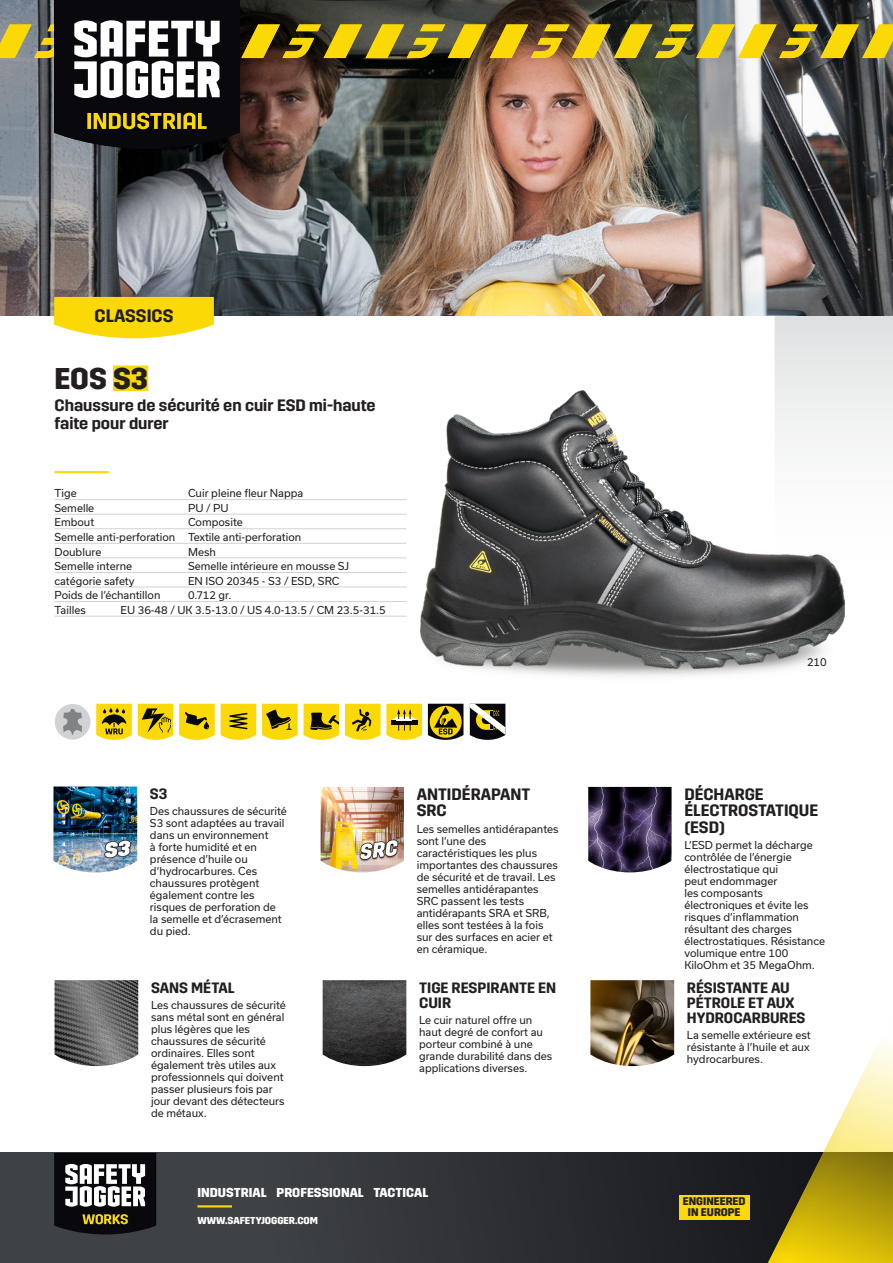
<style>
.page{position:relative;width:893px;height:1263px;background:#fff}
.page>*{position:absolute;margin:0;border:0;box-sizing:border-box;transform-origin:0 0}
.article_name_IND{font:700 30px "Trim";color:#231f20}
.category_tag{font:600 18px "Trim";color:#231f20}
.feature_text{font:600 16.5px/16.5px "Trim";color:#231f20}
.feature_title{font:600 15px/15px "Trim";color:#231f20}
.t1{font:700 12.9px "Trim";color:#fff}
.t2{font:700 11.1px/10.9px "Trim";color:#231f20;text-align:center}
.feature_text-2{font:10.5px/12px "Usual";color:#231f20}
.specifications{font:10.5px "Usual";color:#231f20}
.color{font:10.5px "Usual";color:#231f20}
.t3{font:700 10.05px "Trim";color:#fff}
</style>
<div class="page">
<svg style="left:0;top:1152px;width:749px;height:111px;background:#323437"></svg>
<div style="left:749px;top:758px;width:144px;height:505px;background:#231f20;opacity:.05"></div>
<div style="left:679px;top:1195px;width:70px;height:24px;background:#fad906"></div>
<hr style="left:197px;top:1205px;width:35px;height:2px;background:#fad906">
<svg style="left:54px;top:1153px;width:102px;height:81px"></svg>
<svg style="left:775px;top:315px;width:118px;height:478px"></svg>
<img style="left:0;top:149px;width:893px;height:166px">
<img style="left:420px;top:595px;width:446px;height:93px">
<img style="left:421px;top:390px;width:424px;height:279px">
<div style="left:113px;top:365px;width:35px;height:26px;background:#fad906"></div>
<hr style="left:55px;top:471px;width:54px;height:2px;background:#fad906">
<hr style="left:55px;top:499px;width:351px;height:1px;background:#d1d2d4">
<hr style="left:55px;top:514px;width:351px;height:1px;background:#d1d2d4">
<hr style="left:55px;top:528px;width:351px;height:1px;background:#d1d2d4">
<hr style="left:55px;top:543px;width:351px;height:1px;background:#d1d2d4">
<hr style="left:55px;top:558px;width:351px;height:1px;background:#d1d2d4">
<hr style="left:55px;top:572px;width:351px;height:1px;background:#d1d2d4">
<hr style="left:55px;top:587px;width:351px;height:1px;background:#d1d2d4">
<hr style="left:55px;top:601px;width:351px;height:1px;background:#d1d2d4">
<hr style="left:55px;top:616px;width:351px;height:1px;background:#d1d2d4">
<div style="left:55px;top:704px;width:35px;height:35px;background:#d1d2d4;border-radius:50%"></div>
<svg style="left:63px;top:709px;width:19px;height:26px"></svg>
<svg style="left:138px;top:704px;width:35px;height:36px"></svg>
<svg style="left:179px;top:704px;width:36px;height:36px"></svg>
<svg style="left:221px;top:704px;width:35px;height:36px"></svg>
<svg style="left:262px;top:704px;width:36px;height:36px"></svg>
<svg style="left:304px;top:704px;width:35px;height:36px"></svg>
<svg style="left:96px;top:704px;width:36px;height:36px"></svg>
<svg style="left:345px;top:704px;width:77px;height:36px;background:#dfc72b"></svg>
<img style="left:53px;top:786px;width:84px;height:86px">
<img style="left:321px;top:787px;width:83px;height:85px">
<img style="left:588px;top:787px;width:84px;height:85px">
<svg style="left:54px;top:297px;width:160px;height:41px;background:#fadc1f"></svg>
<img style="left:55px;top:980px;width:83px;height:86px">
<img style="left:323px;top:980px;width:83px;height:86px">
<img style="left:590px;top:980px;width:84px;height:86px">
<svg style="left:428px;top:704px;width:35px;height:36px"></svg>
<svg style="left:470px;top:704px;width:35px;height:36px"></svg>
<img style="left:0;top:0;width:893px;height:149px">
<p class="category_tag" style="left:95px;top:306px;width:80px">CLASSICS</p>
<p class="article_name_IND" style="left:55px;top:361px;width:95px">EOS S3</p>
<p class="feature_text" style="left:55px;top:397px;width:323px;line-height:18px">Chaussure de sécurité en cuir ESD mi-haute faite pour durer</p>
<p class="specifications" style="left:55px;top:487px;width:24px">Tige</p>
<p class="specifications" style="left:188px;top:487px;width:117px">Cuir pleine fleur Nappa</p>
<p class="specifications" style="left:55px;top:502px;width:41px">Semelle</p>
<p class="specifications" style="left:188px;top:502px;width:42px">PU / PU</p>
<p class="specifications" style="left:55px;top:516px;width:41px">Embout</p>
<p class="specifications" style="left:188px;top:516px;width:56px">Composite</p>
<p class="specifications" style="left:55px;top:531px;width:248px">Semelle anti-perforation Textile anti-perforation</p>
<p class="specifications" style="left:55px;top:546px;width:48px">Doublure</p>
<p class="specifications" style="left:188px;top:546px;width:29px">Mesh</p>
<p class="specifications" style="left:55px;top:560px;width:79px">Semelle interne</p>
<p class="specifications" style="left:188px;top:560px;width:163px">Semelle intérieure en mousse SJ</p>
<p class="specifications" style="left:55px;top:575px;width:82px">catégorie safety</p>
<p class="specifications" style="left:188px;top:575px;width:153px">EN ISO 20345 - S3 / ESD, SRC</p>
<p class="specifications" style="left:55px;top:589px;width:107px">Poids de l’échantillon</p>
<p class="specifications" style="left:188px;top:589px;width:45px">0.712 gr.</p>
<p class="specifications" style="left:55px;top:604px;width:33px">Tailles</p>
<p class="specifications" style="left:121px;top:604px;width:267px">EU 36-48 / UK 3.5-13.0 / US 4.0-13.5 / CM 23.5-31.5</p>
<p class="feature_title" style="left:150px;top:786px;width:19px">S3</p>
<p class="feature_text-2" style="left:150px;top:805px;width:138px">Des chaussures de sécurité<br>S3 sont adaptées au travail dans un environnement<br>à forte humidité et en présence d’huile ou d’hydrocarbures. Ces chaussures protègent également contre les risques de perforation de la semelle et d’écrasement du pied.</p>
<p class="feature_title" style="left:151px;top:980px;width:85px">SANS MÉTAL</p>
<p class="feature_text-2" style="left:151px;top:999px;width:136px">Les chaussures de sécurité sans métal sont en général plus légères que les chaussures de sécurité ordinaires. Elles sont également très utiles aux professionnels qui doivent passer plusieurs fois par jour devant des détecteurs de métaux.</p>
<p class="feature_text" style="left:417px;top:786px;width:115px">ANTIDÉRAPANT<br>SRC</p>
<p class="feature_text-2" style="left:417px;top:823px;width:143px">Les semelles antidérapantes sont l’une des caractéristiques les plus importantes des chaussures de sécurité et de travail. Les semelles antidérapantes<br>SRC passent les tests antidérapants SRA et SRB, elles sont testées à la fois sur des surfaces en acier et en céramique.</p>
<p class="feature_title" style="left:419px;top:980px;width:139px">TIGE RESPIRANTE EN<br>CUIR</p>
<p class="feature_text-2" style="left:419px;top:1014px;width:135px">Le cuir naturel offre un haut degré de confort au porteur combiné à une grande durabilité dans des applications diverses.</p>
<p class="t1" style="left:197px;top:1185px;width:232px">INDUSTRIAL PROFESSIONAL TACTICAL</p>
<p class="t3" style="left:197px;top:1214px;width:122px">WWW.SAFETYJOGGER.COM</p>
<p class="color" style="left:807px;top:656px;width:21px">210</p>
<p class="feature_text" style="left:684px;top:786px;width:135px">DÉCHARGE<br>ÉLECTROSTATIQUE (ESD)</p>
<p class="feature_text-2" style="left:684px;top:839px;width:142px">L’ESD permet la décharge contrôlée de l’énergie électrostatique qui<br>peut endommager<br>les composants électroniques et évite les risques d’inflammation résultant des charges électrostatiques. Résistance volumique entre 100<br>KiloOhm et 35 MegaOhm.</p>
<p class="feature_title" style="left:687px;top:980px;width:120px">RÉSISTANTE AU<br>PÉTROLE ET AUX<br>HYDROCARBURES</p>
<p class="feature_text-2" style="left:687px;top:1029px;width:125px;text-align:justify">La semelle extérieure est résistante à l’huile et aux hydrocarbures.</p>
<p class="t2" style="left:683px;top:1196px;width:64px">ENGINEERED<br>IN EUROPE</p>
</div>
